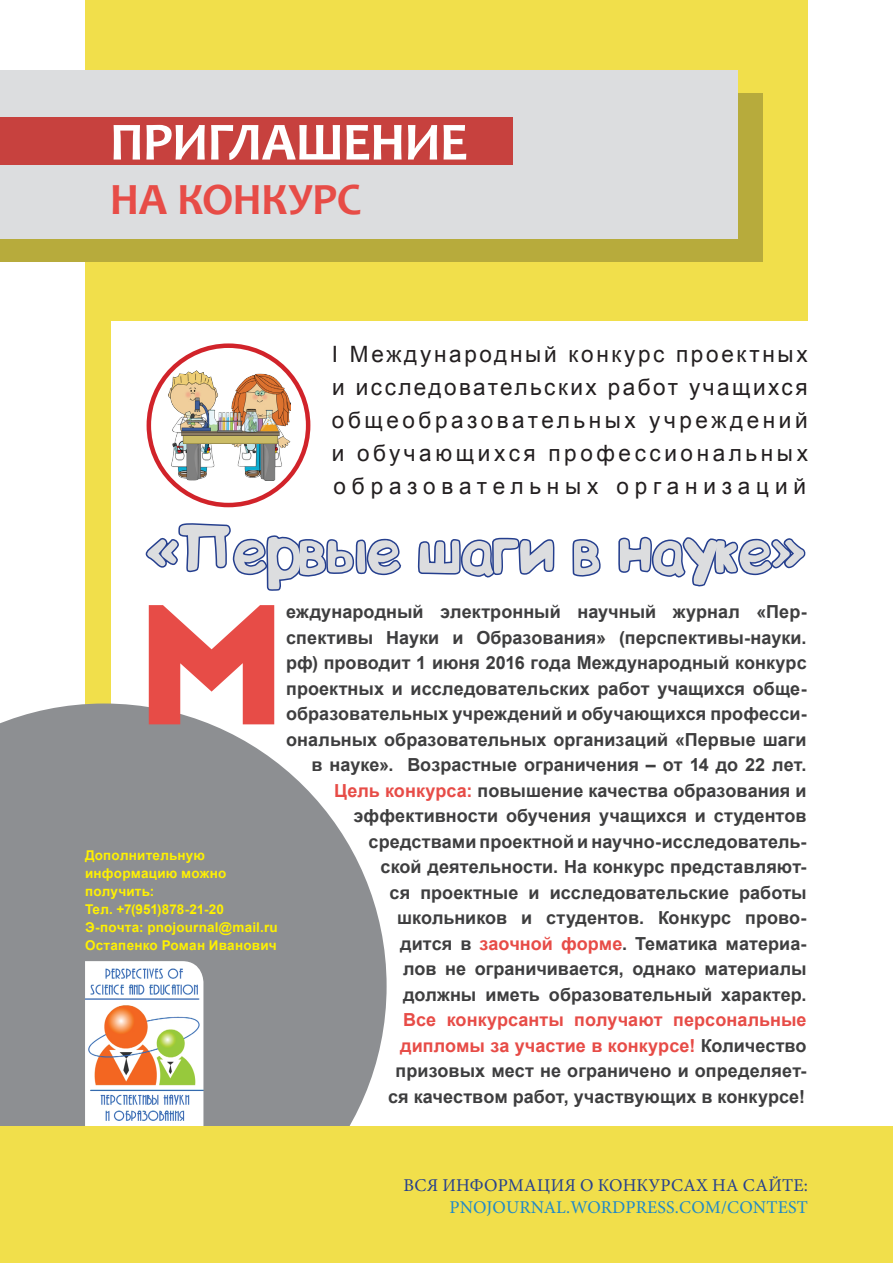
<style>
.page{position:relative;width:893px;height:1263px;background:#fff}
.page>*{position:absolute;margin:0;border:0;box-sizing:border-box;transform-origin:0 0}
.t1{font:159px "Big John";color:#e74c47}
.t2{font:60px "BIP";color:#dcdddf}
.t3{font:700 54.3px "Candara";letter-spacing:-.02em;color:#fff}
.t4{font:700 45px "Candara";letter-spacing:-.005em;color:#e74c47}
.t5{font:22.5px/33px "Arial";letter-spacing:.25em;color:#231f20;text-align:justify}
.t6{font:700 18px/25.5px "Arial";letter-spacing:.005em;color:#3e3e3f;text-align:right}
.t7{font:18px "Minion Pro";letter-spacing:.005em;color:#1f89c8}
.t8{font:18px "Minion Pro";letter-spacing:.01em;color:#253f8e}
.t9{font:700 13.5px/18px "Arial";letter-spacing:.015em;color:#fff101}
.s1{color:#e74c47}
</style>
<div class="page">
<div style="left:147px;top:343px;width:163px;height:164px;border:4px solid #d1232a;border-radius:50%"></div>
<div style="left:85px;top:0;width:26px;height:994px;background:#f1df4b"></div>
<img style="left:169px;top:370px;width:121px;height:110px">
<svg style="left:0;top:703px;width:387px;height:424px;background:#9c9da0"></svg>
<div style="left:85px;top:0;width:723px;height:320px;background:#f1df4b"></div>
<div style="left:0;top:94px;width:763px;height:168px;background:#b7ab3c"></div>
<div style="left:0;top:70px;width:738px;height:168px;background:#dcdddf"></div>
<div style="left:0;top:118px;width:512px;height:47px;background:#c7413e"></div>
<svg style="left:145px;top:523px;width:255px;height:68px"></svg>
<svg style="left:417px;top:537px;width:138px;height:41px"></svg>
<svg style="left:572px;top:539px;width:29px;height:38px"></svg>
<svg style="left:618px;top:536px;width:188px;height:51px"></svg>
<img style="left:85px;top:961px;width:118px;height:166px">
<div style="left:0;top:1127px;width:893px;height:136px;background:#f1df4b"></div>
<h3 class="t3" style="left:110px;top:109px;width:360px">ПРИГЛАШЕНИЕ</h3>
<h3 class="t4" style="left:110px;top:172px;width:253px">НА КОНКУРС</h3>
<p class="t5" style="left:332px;top:338px;width:478px">I Международный конкурс проектных и исследовательских работ учащихся общеобразовательных учреждений и обучающихся профессиональных образовательных организаций</p>
<h2 class="t2" style="left:147px;top:504px;width:660px">«Первые шаги в науке»</h2>
<h1 class="t1" style="left:137px;top:595px;width:151px">M</h1>
<p class="t9" style="left:85px;top:847px;width:194px">Дополнительную информацию можно получить:<br>Тел. +7(951)878-21-20<br>Э-почта: pnojournal@mail.ru<br>Остапенко Роман Иванович</p>
<p class="t6" style="left:286px;top:600px;width:522px">еждународный электронный научный журнал «Пер&shy;спективы Науки и Образования» (перспективы-науки. рф) проводит 1 июня 2016 года Международный конкурс проектных и исследовательских работ учащихся обще&shy;образовательных учреждений и обучающихся професси&shy;ональных образовательных организаций «Первые шаги в науке». Возрастные ограничения – от 14 до 22 лет.<br><span class="s1">Цель конкурса:</span> повышение качества образования и эффективности обучения учащихся и студентов средствами проектной и научно-исследователь-<br>ской деятельности. На конкурс представляют-<br>ся проектные и исследовательские работы школьников и студентов. Конкурс прово-<br>дится в <span class="s1">заочной форме</span>. Тематика материа-<br>лов не ограничивается, однако материалы<br>должны иметь образовательный характер.</p>
<p class="t6" style="left:388px;top:1008px;width:420px"><span class="s1">Все конкурсанты получают персональные дипломы за участие в конкурсе!</span> Количество призовых мест не ограничено и определяет&shy;ся качеством работ, участвующих в конкурсе!</p>
<p class="t8" style="left:403px;top:1173px;width:406px">ВСЯ ИНФОРМАЦИЯ О КОНКУРСАХ НА САЙТЕ:</p>
<p class="t7" style="left:450px;top:1195px;width:360px">PNOJOURNAL.WORDPRESS.COM/CONTEST</p>
</div>
